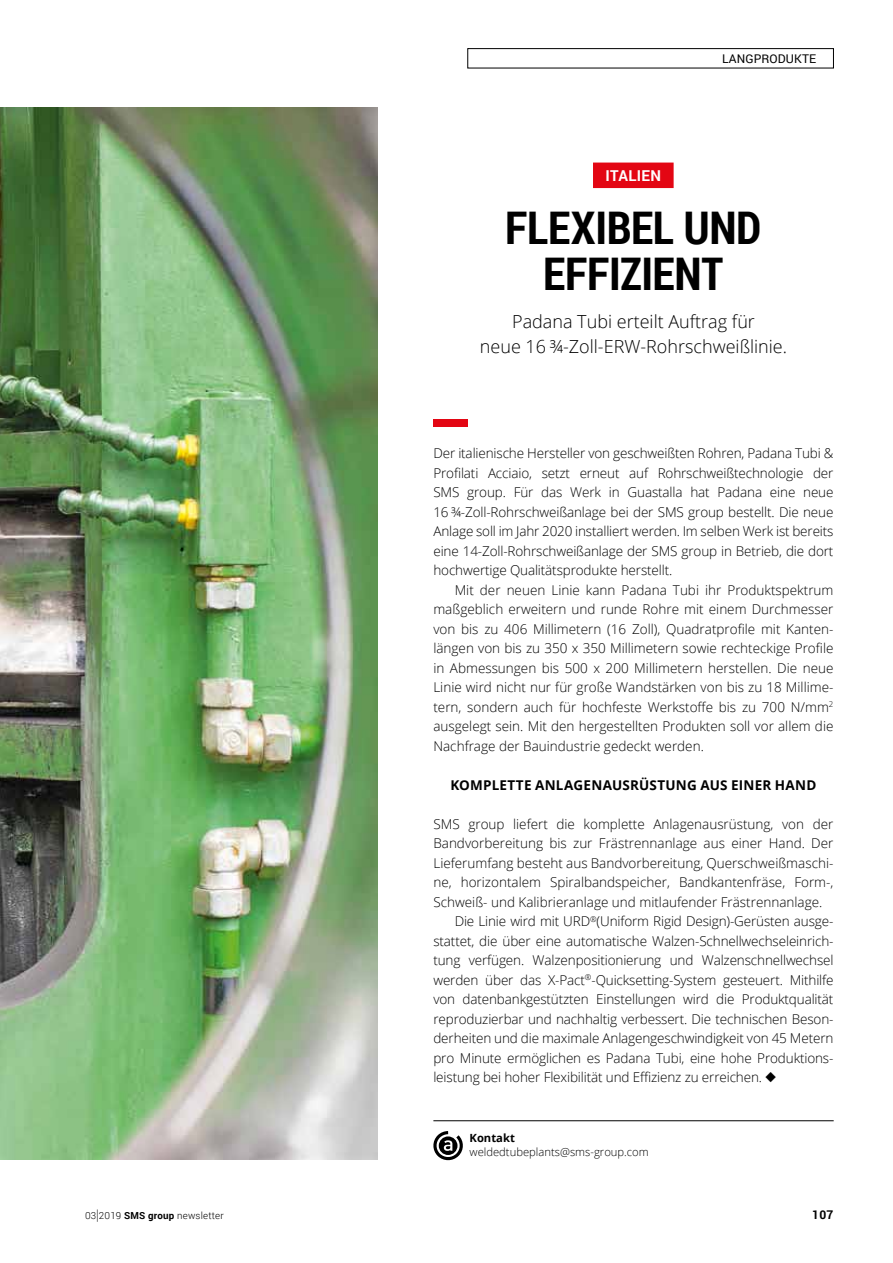
<style>
.page{position:relative;width:893px;height:1263px;background:#fff}
.page>*{position:absolute;margin:0;border:0;box-sizing:border-box;transform-origin:0 0}
.t1{font:700 45px/46.5px "Roboto Condensed";letter-spacing:-.005em;color:#000;text-align:center}
.t2{font:300 18px/25.5px "Open Sans";color:#000;text-align:center}
.t3{font:700 15px "Roboto";letter-spacing:.02em;color:#fff}
.t4{font:300 13.5px/19.5px "Open Sans";letter-spacing:-.01em;color:#000;text-align:justify}
.t5{font:700 13.5px "Open Sans";letter-spacing:.015em;color:#000}
.t6{font:12px "Roboto";letter-spacing:.01em;color:#000}
.t7{font:700 12px "Roboto";color:#000}
.t8{font:300 11.25px "Open Sans";color:#000}
.t9{font:700 11.25px "Open Sans";color:#000}
.t10{font:300 9.75px "Roboto";letter-spacing:.02em;color:#000}
.s1{font-size:14.7px}
.s2{font-weight:700}
</style>
<div class="page">
<img style="left:0;top:108px;width:378px;height:1052px">
<div style="left:593px;top:163px;width:81px;height:25px;background:#e30613"></div>
<div style="left:433px;top:419px;width:34px;height:8px;background:#e30613"></div>
<hr style="left:433px;top:1120px;width:401px;height:1px;background:#000">
<svg style="left:433px;top:1131px;width:30px;height:30px"></svg>
<div style="left:467px;top:48px;width:367px;height:20px;border:1px solid #000"></div>
<p class="t3" style="left:606px;top:165px;width:57px">ITALIEN</p>
<p class="t6" style="left:722px;top:50px;width:96px">LANGPRODUKTE</p>
<h1 class="t1" style="left:505px;top:203px;width:258px">FLEXIBEL UND<br>EFFIZIENT</h1>
<h2 class="t2" style="left:480px;top:308px;width:309px">Padana Tubi erteilt Auftrag für<br>neue 16 ¾-Zoll-ERW-Rohrschweißlinie.</h2>
<p class="t4" style="left:433px;top:443px;width:402px">Der italienische Hersteller von geschweißten Rohren, Padana Tubi &amp; Profilati Acciaio, setzt erneut auf Rohrschweißtechnologie der SMS group. Für das Werk in Guastalla hat Padana eine neue 16 ¾-Zoll-Rohrschweißanlage bei der SMS group bestellt. Die neue Anlage soll im Jahr 2020 installiert werden. Im selben Werk ist bereits eine 14-Zoll-Rohrschweißanlage der SMS group in Betrieb, die dort hochwertige Qualitätsprodukte herstellt.</p>
<p class="t4" style="left:433px;top:579px;width:402px;text-indent:21px">Mit der neuen Linie kann Padana Tubi ihr Produktspektrum maßgeblich erweitern und runde Rohre mit einem Durchmesser von bis zu 406 Millimetern (16 Zoll), Quadratprofile mit Kanten&shy;längen von bis zu 350 x 350 Millimetern sowie rechteckige Profile in Abmessungen bis 500 x 200 Millimetern herstellen. Die neue Linie wird nicht nur für große Wandstärken von bis zu 18 Millime&shy;tern, sondern auch für hochfeste Werkstoffe bis zu 700 N/mm<sup>2 </sup>ausgelegt sein. Mit den hergestellten Produkten soll vor allem die Nachfrage der Bauindustrie gedeckt werden.</p>
<p class="t5" style="left:450px;top:775px;width:367px">KOMPLETTE ANLAGENAUSRÜSTUNG AUS EINER HAND</p>
<p class="t4" style="left:433px;top:814px;width:402px">SMS group liefert die komplette Anlagenausrüstung, von der</p>
<p class="t4" style="left:433px;top:833px;width:402px">Bandvorbereitung bis zur Frästrennanlage aus einer Hand. Der</p>
<p class="t4" style="left:433px;top:853px;width:402px">Lieferumfang besteht aus Bandvorbereitung, Querschweißmaschi-</p>
<p class="t4" style="left:433px;top:872px;width:402px">ne, horizontalem Spiralbandspeicher, Bandkantenfräse, Form-,</p>
<p class="t4" style="left:433px;top:891px;width:390px">Schweiß- und Kalibrieranlage und mitlaufender Frästrennanlage.</p>
<p class="t4" style="left:455px;top:911px;width:380px">Die Linie wird mit URD<sup>®</sup>(Uniform Rigid Design)-Gerüsten ausge-</p>
<p class="t4" style="left:433px;top:931px;width:402px">stattet, die über eine automatische Walzen-Schnellwechseleinrich-</p>
<p class="t4" style="left:433px;top:950px;width:402px">tung verfügen. Walzenpositionierung und Walzenschnellwechsel</p>
<p class="t4" style="left:433px;top:970px;width:402px">werden über das X-Pact<sup>®</sup>-Quicksetting-System gesteuert. Mithilfe</p>
<p class="t4" style="left:433px;top:989px;width:402px">von datenbankgestützten Einstellungen wird die Produktqualität</p>
<p class="t4" style="left:433px;top:1009px;width:402px">reproduzierbar und nachhaltig verbessert. Die technischen Beson-</p>
<p class="t4" style="left:433px;top:1028px;width:402px">derheiten und die maximale Anlagengeschwindigkeit von 45 Metern</p>
<p class="t4" style="left:433px;top:1047px;width:400px">pro Minute ermöglichen es Padana Tubi, eine hohe Produktions-</p>
<p class="t4" style="left:433px;top:1067px;width:345px">leistung bei hoher Flexibilität und Effizienz zu erreichen. ◆</p>
<p class="t9" style="left:470px;top:1130px;width:47px">Kontakt</p>
<p class="t8" style="left:470px;top:1144px;width:181px">weldedtubeplants@sms-group.com</p>
<p class="t10" style="left:85px;top:1208px;width:140px">03<span class="s1">|</span>2019 <span class="s2">SMS group</span> newsletter</p>
<p class="t7" style="left:812px;top:1206px;width:23px">107</p>
</div>
